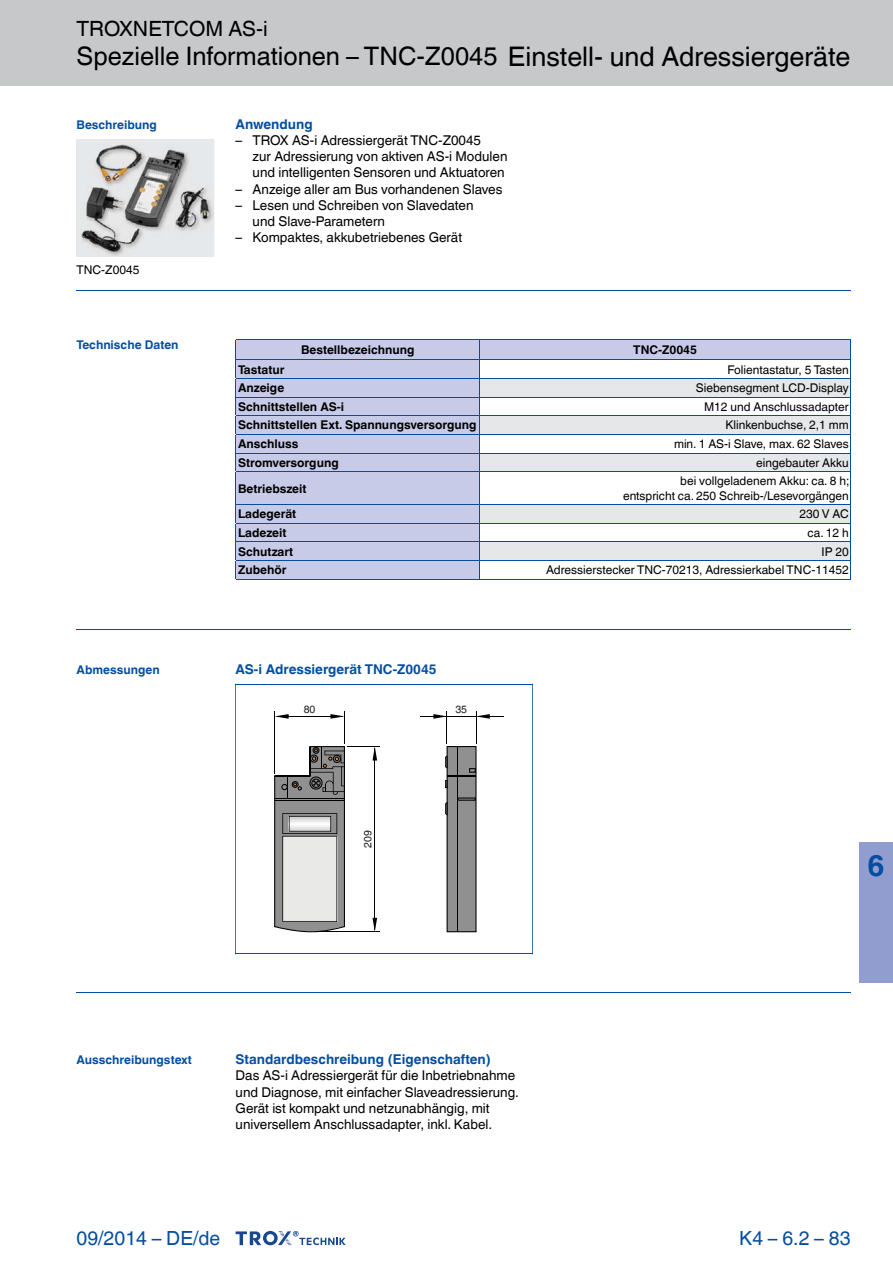
<style>
.page{position:relative;width:893px;height:1263px;background:#fff}
.page>*{position:absolute;margin:0;border:0;box-sizing:border-box;transform-origin:0 0}
.t1{font:700 30px "TROX Helvetica";color:#034ea2}
.t2{font:25.5px "TROX Helvetica";color:#000}
.t3{font:21px "TROX Helvetica";color:#000}
.t4{font:19.5px "TROX Helvetica";color:#034ea2}
.t5{font:13.5px/16.2px "TROX Helvetica";color:#000}
.t6{font:700 13.5px "TROX Helvetica";color:#034ea2}
.t7{font:12px/14.4px "TROX Helvetica";color:#000;text-align:right}
.t8{font:700 12px "TROX Helvetica";color:#000}
.t9{font:700 12px "TROX Helvetica";color:#034ea2}
.t10{font:10.5px "TROX Helvetica";color:#1d1d1b}
.s1{font-size:27px}
</style>
<div class="page">
<div style="left:0;top:0;width:893px;height:85px;background:#c7c8ca"></div>
<div style="left:859px;top:842px;width:34px;height:140px;background:#929dcf"></div>
<img style="left:77px;top:139px;width:137px;height:118px">
<hr style="left:77px;top:290px;width:773px;height:1px;background:#034ea2">
<hr style="left:77px;top:629px;width:773px;height:1px;background:#034ea2">
<hr style="left:77px;top:993px;width:773px;height:1px;background:#034ea2">
<div style="left:237px;top:340px;width:613px;height:239px;background:#c7cbe7"></div>
<svg style="left:480px;top:361px;width:370px;height:218px"></svg>
<svg style="left:480px;top:379px;width:370px;height:181px;fill:#e6e7e8"></svg>
<hr style="left:479px;top:472px;width:1px;height:32px;background:#034ea2">
<svg style="left:479px;top:505px;width:1px;height:74px"></svg>
<svg style="left:479px;top:340px;width:1px;height:131px"></svg>
<hr style="left:479px;top:339px;width:372px;height:1px;background:#034ea2">
<hr style="left:479px;top:360px;width:372px;height:1px;background:#034ea2">
<hr style="left:236px;top:378px;width:243px;height:1px;background:#034ea2">
<hr style="left:479px;top:378px;width:372px;height:1px;background:#034ea2">
<hr style="left:236px;top:397px;width:243px;height:1px;background:#034ea2">
<hr style="left:479px;top:397px;width:372px;height:1px;background:#034ea2">
<hr style="left:236px;top:415px;width:243px;height:1px;background:#034ea2">
<hr style="left:479px;top:415px;width:372px;height:1px;background:#034ea2">
<hr style="left:236px;top:434px;width:243px;height:1px;background:#034ea2">
<hr style="left:479px;top:434px;width:372px;height:1px;background:#034ea2">
<hr style="left:236px;top:453px;width:243px;height:1px;background:#034ea2">
<hr style="left:479px;top:453px;width:372px;height:1px;background:#034ea2">
<svg style="left:850px;top:340px;width:1px;height:131px"></svg>
<hr style="left:236px;top:471px;width:243px;height:1px;background:#034ea2">
<hr style="left:236px;top:472px;width:1px;height:32px;background:#034ea2">
<hr style="left:479px;top:471px;width:372px;height:1px;background:#034ea2">
<hr style="left:850px;top:472px;width:1px;height:32px;background:#034ea2">
<hr style="left:236px;top:504px;width:243px;height:1px;background:#034ea2">
<hr style="left:479px;top:504px;width:372px;height:1px;background:#034ea2">
<hr style="left:236px;top:523px;width:243px;height:1px;background:#034ea2">
<hr style="left:479px;top:523px;width:372px;height:1px;background:#034ea2">
<hr style="left:236px;top:542px;width:243px;height:1px;background:#034ea2">
<hr style="left:479px;top:542px;width:372px;height:1px;background:#034ea2">
<hr style="left:236px;top:560px;width:243px;height:1px;background:#034ea2">
<svg style="left:236px;top:505px;width:1px;height:74px"></svg>
<hr style="left:236px;top:579px;width:243px;height:1px;background:#034ea2">
<hr style="left:479px;top:560px;width:372px;height:1px;background:#034ea2">
<hr style="left:479px;top:579px;width:372px;height:1px;background:#034ea2">
<svg style="left:850px;top:505px;width:1px;height:74px"></svg>
<hr style="left:236px;top:339px;width:243px;height:1px;background:#034ea2">
<svg style="left:236px;top:340px;width:1px;height:131px"></svg>
<hr style="left:236px;top:360px;width:243px;height:1px;background:#034ea2">
<svg style="left:274px;top:746px;width:71px;height:186px;background:#abaaaa"></svg>
<svg style="left:445px;top:746px;width:31px;height:186px;background:#848383"></svg>
<hr style="left:458px;top:747px;width:1px;height:185px;background:#000">
<hr style="left:274px;top:711px;width:1px;height:62px;background:#000">
<hr style="left:344px;top:711px;width:1px;height:33px;background:#000">
<hr style="left:277px;top:716px;width:65px;height:1px;background:#000">
<svg style="left:275px;top:714px;width:14px;height:5px"></svg>
<svg style="left:330px;top:714px;width:14px;height:5px"></svg>
<hr style="left:446px;top:711px;width:1px;height:33px;background:#000">
<hr style="left:476px;top:711px;width:1px;height:33px;background:#000">
<svg style="left:420px;top:714px;width:83px;height:5px"></svg>
<hr style="left:317px;top:931px;width:63px;height:1px;background:#000">
<hr style="left:347px;top:746px;width:33px;height:1px;background:#000">
<hr style="left:374px;top:749px;width:1px;height:181px;background:#000">
<svg style="left:372px;top:747px;width:5px;height:14px"></svg>
<svg style="left:372px;top:918px;width:5px;height:13px"></svg>
<hr style="left:235px;top:684px;width:1px;height:270px;background:#034ea2">
<hr style="left:532px;top:684px;width:1px;height:270px;background:#034ea2">
<hr style="left:235px;top:684px;width:297px;height:1px;background:#034ea2">
<hr style="left:235px;top:954px;width:297px;height:1px;background:#034ea2">
<svg style="left:236px;top:1231px;width:110px;height:15px"></svg>
<h3 class="t3" style="left:77px;top:12px;width:193px">TROXNETCOM AS-i</h3>
<h2 class="t2" style="left:77px;top:35px;width:775px">Spezielle Informationen – TNC-Z0045 <span class="s1">Einstell- und Adressiergeräte</span></h2>
<p class="t9" style="left:77px;top:114px;width:82px">Beschreibung</p>
<p class="t6" style="left:236px;top:113px;width:79px">Anwendung</p>
<p class="t5" style="left:253px;top:131px;width:256px;text-indent:-17px">– TROX AS-i Adressiergerät TNC-Z0045<br>zur Adressierung von aktiven AS-i Modulen und intelligenten Sensoren und Aktuatoren</p>
<p class="t5" style="left:236px;top:179px;width:268px">– Anzeige aller am Bus vorhandenen Slaves</p>
<p class="t5" style="left:253px;top:195px;width:222px;text-indent:-17px">– Lesen und Schreiben von Slavedaten und Slave-Parametern</p>
<p class="t5" style="left:236px;top:228px;width:228px">– Kompaktes, akkubetriebenes Gerät</p>
<p class="t7" style="left:77px;top:261px;width:64px">TNC-Z0045</p>
<p class="t9" style="left:77px;top:335px;width:104px">Technische Daten</p>
<p class="t8" style="left:301px;top:340px;width:115px">Bestellbezeichnung</p>
<p class="t8" style="left:633px;top:340px;width:65px">TNC-Z0045</p>
<p class="t8" style="left:238px;top:359px;width:48px">Tastatur</p>
<p class="t7" style="left:727px;top:361px;width:123px">Folientastatur, 5 Tasten</p>
<p class="t8" style="left:238px;top:378px;width:48px">Anzeige</p>
<p class="t7" style="left:696px;top:379px;width:154px">Siebensegment LCD-Display</p>
<p class="t8" style="left:238px;top:397px;width:108px">Schnittstellen AS-i</p>
<p class="t7" style="left:704px;top:398px;width:146px">M12 und Anschlussadapter</p>
<p class="t8" style="left:238px;top:415px;width:240px">Schnittstellen Ext. Spannungsversorgung</p>
<p class="t7" style="left:725px;top:417px;width:125px">Klinkenbuchse, 2,1 mm</p>
<p class="t8" style="left:238px;top:434px;width:62px">Anschluss</p>
<p class="t7" style="left:674px;top:435px;width:176px">min. 1 AS-i Slave, max. 62 Slaves</p>
<p class="t8" style="left:238px;top:453px;width:102px">Stromversorgung</p>
<p class="t7" style="left:756px;top:454px;width:94px">eingebauter Akku</p>
<p class="t8" style="left:238px;top:478px;width:70px">Betriebszeit</p>
<p class="t7" style="left:623px;top:473px;width:228px">bei vollgeladenem Akku: ca. 8 h;<br>entspricht ca. 250 Schreib-/ Lesevorgängen</p>
<p class="t8" style="left:238px;top:504px;width:60px">Ladegerät</p>
<p class="t7" style="left:799px;top:506px;width:51px">230 V AC</p>
<p class="t8" style="left:238px;top:523px;width:50px">Ladezeit</p>
<p class="t7" style="left:807px;top:524px;width:43px">ca. 12 h</p>
<p class="t8" style="left:238px;top:542px;width:57px">Schutzart</p>
<p class="t7" style="left:822px;top:543px;width:29px">IP 20</p>
<p class="t8" style="left:238px;top:560px;width:50px">Zubehör</p>
<p class="t7" style="left:546px;top:562px;width:304px">Adressierstecker TNC-70213, Adressierkabel TNC-11452</p>
<p class="t9" style="left:77px;top:660px;width:85px">Abmessungen</p>
<p class="t6" style="left:236px;top:659px;width:202px">AS-i Adressiergerät TNC-Z0045</p>
<p class="t10" style="left:304px;top:701px;width:13px">80</p>
<p class="t10" style="left:455px;top:701px;width:13px">35</p>
<p class="t10" style="left:359px;top:848px;width:19px;rotate:-90deg">209</p>
<h1 class="t1" style="left:867px;top:841px;width:19px">6</h1>
<p class="t9" style="left:77px;top:1050px;width:117px">Ausschreibungstext</p>
<p class="t6" style="left:236px;top:1048px;width:257px">Standardbeschreibung (Eigenschaften)</p>
<p class="t5" style="left:236px;top:1066px;width:285px">Das AS-i Adressiergerät für die Inbetriebnahme und Diagnose, mit einfacher Slaveadressierung.<br>Gerät ist kompakt und netzunabhängig, mit universellem Anschlussadapter, inkl. Kabel.</p>
<h3 class="t4" style="left:77px;top:1222px;width:145px">09/2014 – DE/de</h3>
<h3 class="t4" style="left:739px;top:1222px;width:113px">K 4 – 6.2 – 83</h3>
</div>
